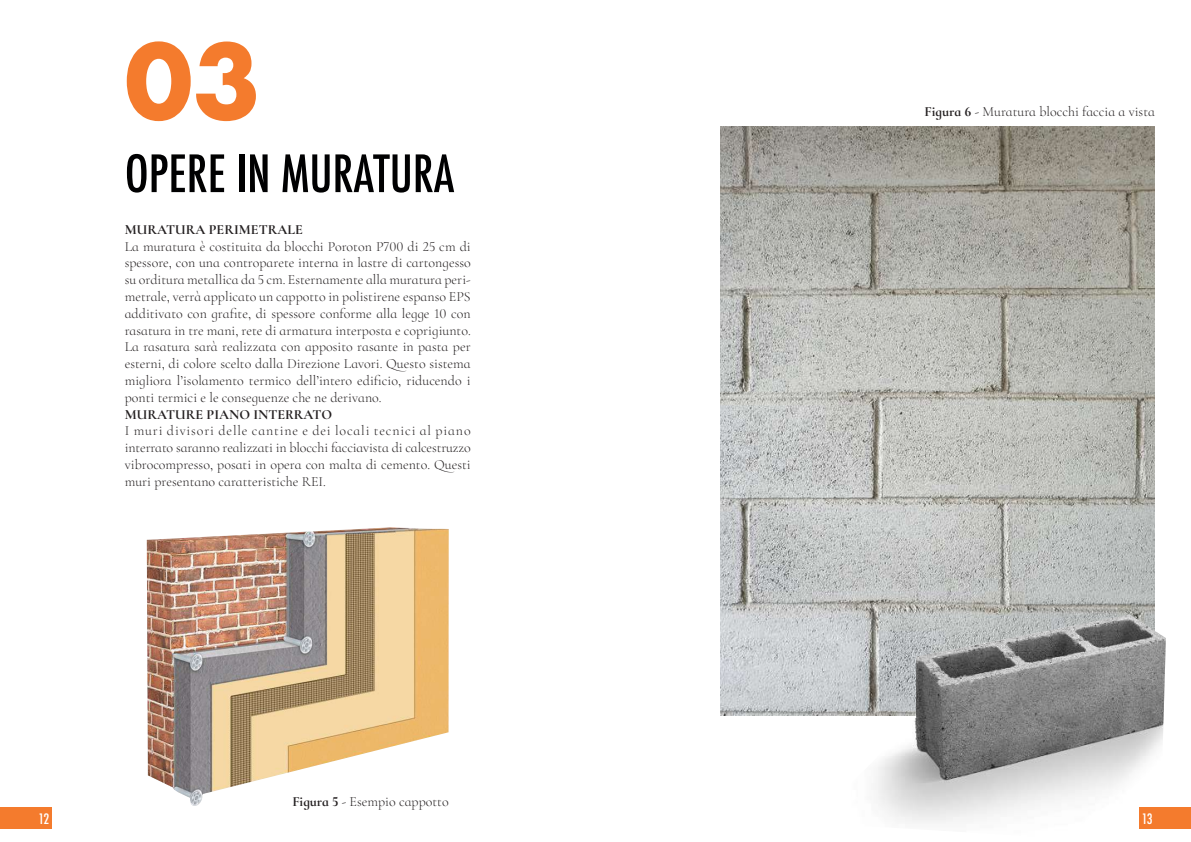
<style>
.page{position:relative;width:1191px;height:842px;background:#fff}
.page>*{position:absolute;margin:0;border:0;box-sizing:border-box;transform-origin:0 0}
.t1{font:700 100px "Futura";color:#f47b2d}
.t2{font:500 condensed 50px "Futura";color:#000001}
.t3{font:300 14px/16.8px "Cormorant Infant";color:#231f20;text-align:justify}
.t4{font:700 14px "Cormorant Infant";color:#231f20}
.t5{font:500 condensed 14px "Futura";color:#fff}
.s1{font-weight:700}
</style>
<div class="page">
<div style="left:0;top:807px;width:52px;height:22px;background:#f47b2d"></div>
<img style="left:147px;top:527px;width:302px;height:279px">
<img style="left:720px;top:127px;width:435px;height:588px">
<img style="left:852px;top:614px;width:313px;height:209px">
<div style="left:1139px;top:807px;width:52px;height:22px;background:#f47b2d"></div>
<h1 class="t1" style="left:125px;top:9px;width:138px">03</h1>
<h2 class="t2" style="left:125px;top:142px;width:331px">OPERE IN MURATURA</h2>
<p class="t4" style="left:125px;top:221px;width:180px">MURATURA PERIMETRALE</p>
<p class="t3" style="left:125px;top:238px;width:347px">La muratura è costituita da blocchi Poroton P700 di 25 cm di spessore, con una controparete interna in lastre di cartongesso su orditura metallica da 5 cm. Esternamente alla muratura peri&shy;metrale, verrà applicato un cappotto in polistirene espanso EPS additivato con grafite, di spessore conforme alla legge 10 con rasatura in tre mani, rete di armatura interposta e coprigiunto.<br>La rasatura sarà realizzata con apposito rasante in pasta per esterni, di colore scelto dalla Direzione Lavori. Questo sistema migliora l’isolamento termico dell’intero edificio, riducendo i ponti termici e le conseguenze che ne derivano.</p>
<p class="t4" style="left:125px;top:405px;width:209px">MURATURE PIANO INTERRATO</p>
<p class="t3" style="left:125px;top:422px;width:347px">I muri divisori delle cantine e dei locali tecnici al piano interrato saranno realizzati in blocchi facciavista di calcestruzzo vibrocompresso, posati in opera con malta di cemento. Questi muri presentano caratteristiche REI.</p>
<p class="t5" style="left:38px;top:809px;width:12px">12</p>
<p class="t3" style="left:292px;top:793px;width:158px"><span class="s1">Figura 5</span> - Esempio cappotto</p>
<p class="t3" style="left:924px;top:104px;width:232px"><span class="s1">Figura 6</span> - Muratura blocchi faccia a vista</p>
<p class="t5" style="left:1141px;top:809px;width:12px">13</p>
</div>
